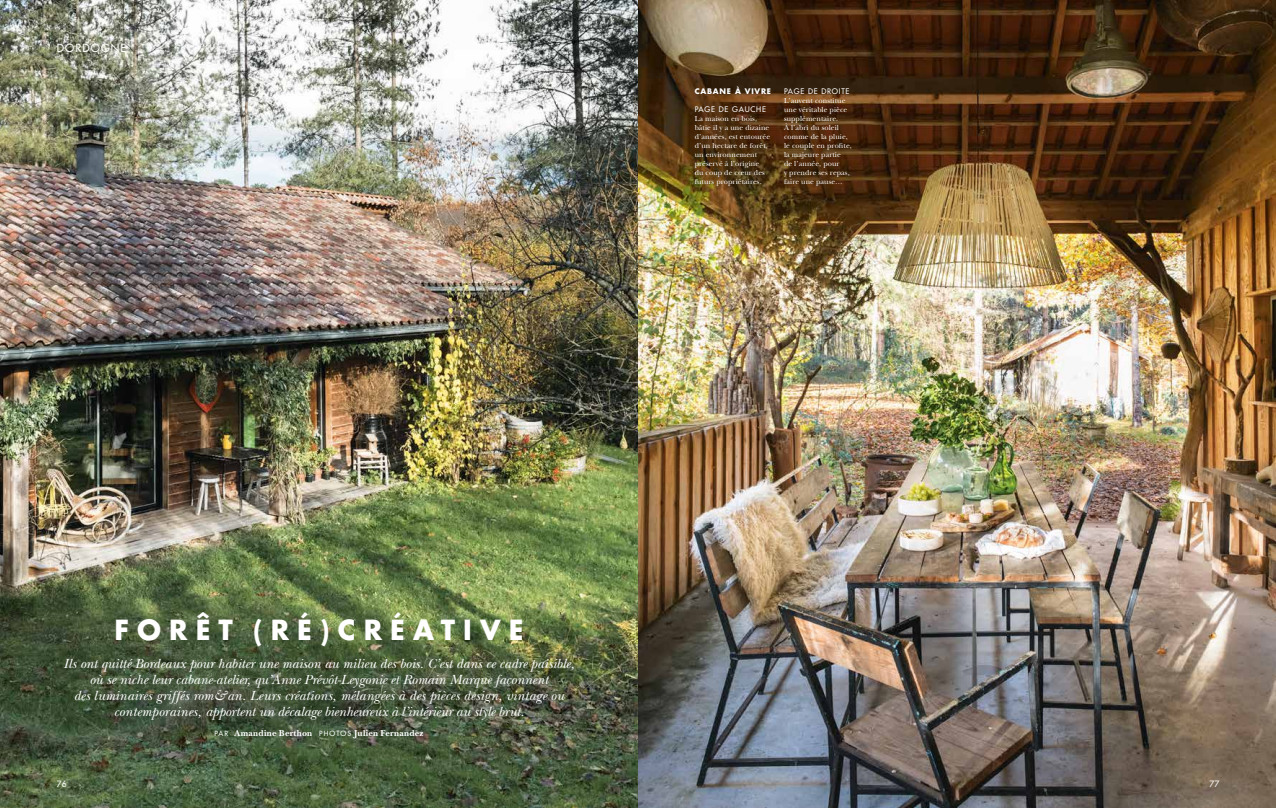
<style>
.page{position:relative;width:1276px;height:808px;background:#fff}
.page>*{position:absolute;margin:0;border:0;box-sizing:border-box;transform-origin:0 0}
.t1{font:700 27px "Futura Std";letter-spacing:.3em;color:#fff}
.t2{font:italic 13.8px/16px "New Baskerville Std";color:#fff;text-align:center}
.t3{font:500 11px "Futura Std";letter-spacing:.1em;color:#fff}
.t4{font:700 9px "New Baskerville Std";letter-spacing:.02em;color:#fff}
.t5{font:500 8.5px "Futura Std";color:#fff}
.t6{font:7.5px/9px "New Baskerville Std";letter-spacing:.01em;color:#fff}
.t7{font:500 7.5px "Futura Std";letter-spacing:.1em;color:#fff}
.t8{font:700 7.5px "Futura Std";letter-spacing:.1em;color:#fff}
.s1{font-family:"Futura Std";font-weight:500;font-size:7px}
</style>
<div class="page">
<img style="left:0;top:0;width:1276px;height:808px">
<p class="t3" style="left:57px;top:41px;width:71px">DORDOGNE</p>
<p class="t3" style="left:57px;top:41px;width:40px">BOLOS</p>
<p class="t8" style="left:694px;top:86px;width:78px">CABANE À VIVRE</p>
<p class="t7" style="left:694px;top:105px;width:73px">PAGE DE GAUCHE</p>
<p class="t6" style="left:694px;top:114px;width:77px">La maison en bois, bâtie il y a une dizaine d’années, est entourée d’un hectare de forêt, un environnement préservé à l’origine<br>du coup de cœur des futurs propriétaires.</p>
<p class="t7" style="left:784px;top:87px;width:67px">PAGE DE DROITE</p>
<p class="t6" style="left:784px;top:96px;width:69px">L’auvent constitue une véritable pièce supplémentaire.<br>À l’abri du soleil comme de la pluie, le couple en profite, la majeure partie<br>de l’année, pour<br>y prendre ses repas, faire une pause…</p>
<h1 class="t1" style="left:114px;top:611px;width:410px">FORÊT (RÉ)CRÉATIVE</h1>
<p class="t2" style="left:63px;top:655px;width:512px">Ils ont quitté Bordeaux pour habiter une maison au milieu des bois. C’est dans ce cadre paisible, où se niche leur cabane-atelier, qu’Anne Prévôt-Leygonie et Romain Marque façonnent<br>des luminaires griffés rom&amp;an. Leurs créations, mélangées à des pièces design, vintage ou contemporaines, apportent un décalage bienheureux à l’intérieur au style brut.</p>
<p class="t4" style="left:214px;top:728px;width:210px"><span class="s1">PAR</span> Amandine Berthon <span class="s1">PHOTOS</span> Julien Fernandez</p>
<p class="t5" style="left:57px;top:779px;width:11px">76</p>
<p class="t5" style="left:1209px;top:779px;width:11px">77</p>
</div>
